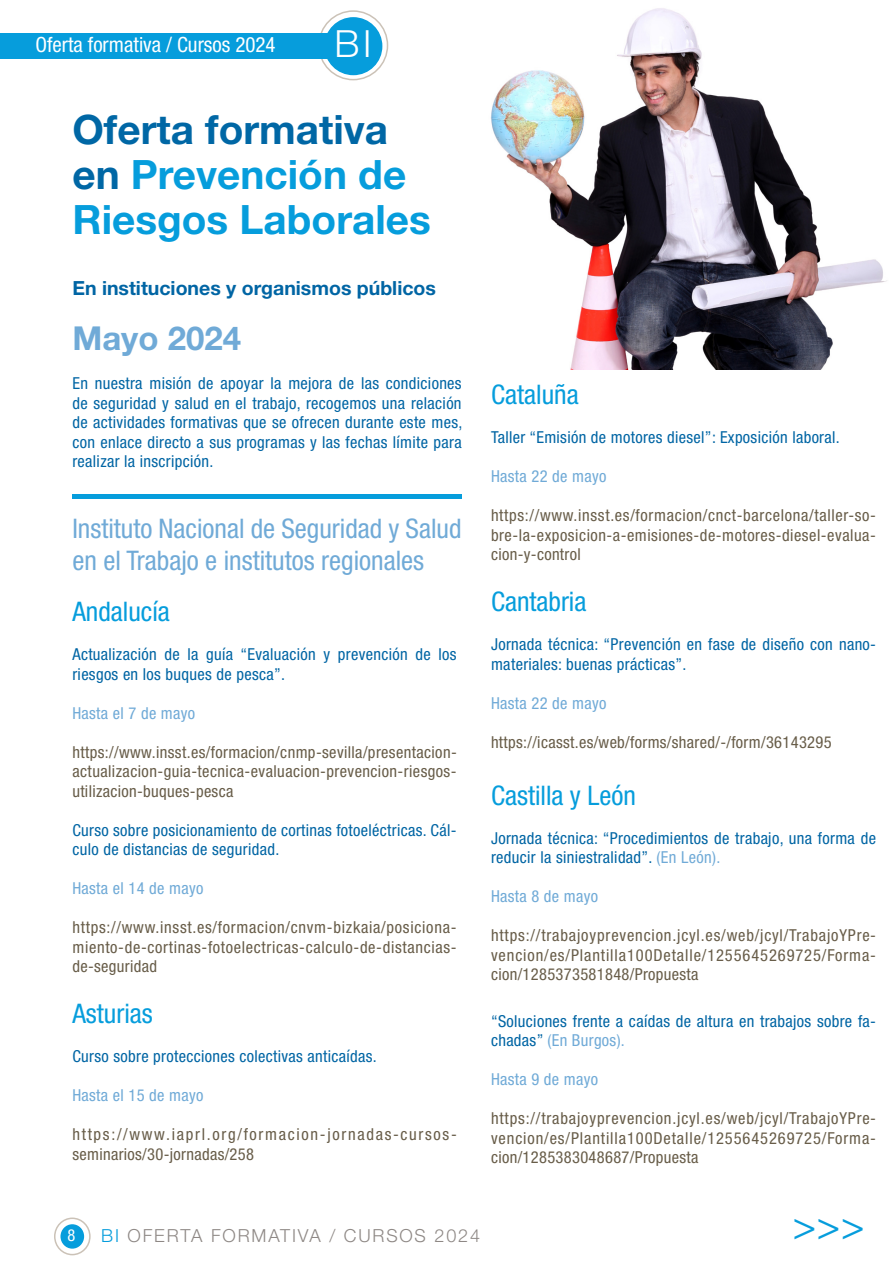
<style>
.page{position:relative;width:893px;height:1263px;background:#fff}
.page>*{position:absolute;margin:0;border:0;box-sizing:border-box;transform-origin:0 0}
.t1{font:700 40.5px "Helvetica Neue LT Std";color:#069ddc}
.t2{font:700 40.5px "Helvetica Neue LT Std";color:#0067a5}
.t3{font:condensed 39px "Helvetica Neue LT Std";color:#069ddc}
.t4{font:300 37.5px "Helvetica Neue LT Std";color:#fff}
.t5{font:700 33px "Helvetica Neue LT Std";color:#70aad7}
.t6{font:condensed 27px/31.5px "Helvetica Neue LT Std";color:#70aad7}
.t7{font:condensed 27px "Helvetica Neue LT Std";color:#069ddc}
.t8{font:condensed 21px "Helvetica Neue LT Std";color:#fff}
.t9{font:700 19.5px "Helvetica Neue LT Std";color:#0065a4}
.t10{font:300 18px "Helvetica Neue LT Std";letter-spacing:.1em;color:#8e8885}
.t11{font:condensed 16.5px/19.5px "Helvetica Neue LT Std";letter-spacing:.025em;color:#685d49;text-align:justify}
.t12{font:condensed 16.5px/19.5px "Helvetica Neue LT Std";letter-spacing:.02em;color:#0065a4}
.t13{font:condensed 16.5px "Helvetica Neue LT Std";letter-spacing:.02em;color:#70aad7}
.t14{font:condensed 16.5px/19.5px "Helvetica Neue LT Std";letter-spacing:.1em;color:#685d49}
.t15{font:condensed 16.5px "Helvetica Neue LT Std";color:#fff}
.s1{color:#0067a5}
.s2{color:#70aad7}
.s3{color:#069ddc}
</style>
<div class="page">
<svg style="left:55px;top:1218px;width:35px;height:36px"></svg>
<div style="left:54px;top:1217px;width:37px;height:38px;border:2px solid #cbc2b7;border-radius:50%"></div>
<div style="left:61px;top:1225px;width:22px;height:23px;background:#069ddc;border-radius:50%"></div>
<div style="left:61px;top:1224px;width:23px;height:24px;border:2px solid #069ddc;border-radius:50%"></div>
<svg style="left:319px;top:11px;width:68px;height:69px"></svg>
<div style="left:318px;top:10px;width:70px;height:70px;border:2px solid #cbc2b7;border-radius:50%"></div>
<div style="left:325px;top:18px;width:57px;height:56px;background:#069ddc;border-radius:50%"></div>
<div style="left:324px;top:17px;width:58px;height:58px;border:2px solid #069ddc;border-radius:50%"></div>
<div style="left:0;top:33px;width:331px;height:26px;background:#069ddc"></div>
<img style="left:491px;top:8px;width:396px;height:362px">
<div style="left:72px;top:494px;width:390px;height:5px;background:#069ddc"></div>
<p class="t8" style="left:35px;top:32px;width:242px">Oferta formativa / Cursos 2024</p>
<p class="t4" style="left:334px;top:21px;width:39px">BI</p>
<p class="t2" style="left:72px;top:105px;width:317px">Oferta formativa</p>
<p class="t1" style="left:72px;top:150px;width:335px"><span class="s1">en</span> Prevención de</p>
<p class="t1" style="left:72px;top:195px;width:360px">Riesgos Laborales</p>
<p class="t9" style="left:72px;top:275px;width:365px">En instituciones y organismos públicos</p>
<p class="t5" style="left:72px;top:318px;width:170px">Mayo 2024</p>
<p class="t12" style="left:72px;top:374px;width:391px;text-align:justify">En nuestra misión de apoyar la mejora de las condiciones de seguridad y salud en el trabajo, recogemos una relación de actividades formativas que se ofrecen durante este mes, con enlace directo a sus programas y las fechas límite para realizar la inscripción.</p>
<p class="t6" style="left:72px;top:513px;width:391px">Instituto Nacional de Seguridad y Salud en el Trabajo e institutos regionales</p>
<p class="t7" style="left:72px;top:596px;width:99px">Andalucía</p>
<p class="t12" style="left:72px;top:644px;width:386px">Actualización de la guía “Evaluación y prevención de los riesgos en los buques de pesca”.</p>
<p class="t13" style="left:72px;top:703px;width:124px">Hasta el 7 de mayo</p>
<p class="t11" style="left:72px;top:742px;width:386px">https://www.insst.es/formacion/cnmp-sevilla/presentacion&shy;actualizacion-guia-tecnica-evaluacion-prevencion-riesgos&shy;utilizacion-buques-pesca</p>
<p class="t12" style="left:72px;top:820px;width:386px">Curso sobre posicionamiento de cortinas fotoeléctricas. Cál&shy;culo de distancias de seguridad.</p>
<p class="t13" style="left:72px;top:879px;width:133px">Hasta el 14 de mayo</p>
<p class="t11" style="left:72px;top:917px;width:386px">https://www.insst.es/formacion/cnvm-bizkaia/posiciona&shy;miento-de-cortinas-fotoelectricas-calculo-de-distancias&shy;de-seguridad</p>
<p class="t7" style="left:72px;top:998px;width:82px">Asturias</p>
<p class="t12" style="left:72px;top:1046px;width:306px">Curso sobre protecciones colectivas anticaídas.</p>
<p class="t13" style="left:72px;top:1086px;width:133px">Hasta el 15 de mayo</p>
<p class="t14" style="left:72px;top:1124px;width:386px">https://www.iaprl.org/formacion-jornadas-cursos&shy;seminarios/30-jornadas/258</p>
<p class="t7" style="left:491px;top:379px;width:89px">Cataluña</p>
<p class="t12" style="left:491px;top:427px;width:350px">Taller “Emisión de motores diesel”: Exposición laboral.</p>
<p class="t13" style="left:491px;top:467px;width:117px">Hasta 22 de mayo</p>
<p class="t11" style="left:491px;top:505px;width:387px">https://www.insst.es/formacion/cnct-barcelona/taller-so&shy;bre-la-exposicion-a-emisiones-de-motores-diesel-evalua&shy;cion-y-control</p>
<p class="t7" style="left:491px;top:586px;width:97px">Cantabria</p>
<p class="t12" style="left:491px;top:634px;width:387px">Jornada técnica: “Prevención en fase de diseño con nano&shy;materiales: buenas prácticas”.</p>
<p class="t13" style="left:491px;top:693px;width:117px">Hasta 22 de mayo</p>
<p class="t11" style="left:491px;top:732px;width:342px">https://icasst.es/web/forms/shared/-/form/36143295</p>
<p class="t7" style="left:491px;top:779px;width:146px">Castilla y León</p>
<p class="t12" style="left:491px;top:828px;width:387px">Jornada técnica: “Procedimientos de trabajo, una forma de reducir la siniestralidad”. <span class="s2">(En León).</span></p>
<p class="t13" style="left:491px;top:887px;width:109px">Hasta 8 de mayo</p>
<p class="t11" style="left:491px;top:925px;width:387px">https://trabajoyprevencion.jcyl.es/web/jcyl/TrabajoYPre&shy;vencion/es/Plantilla100Detalle/1255645269725/Forma&shy;cion/1285373581848/Propuesta</p>
<p class="t12" style="left:491px;top:1011px;width:387px">“Soluciones frente a caídas de altura en trabajos sobre fa&shy;chadas” <span class="s2">(En Burgos).</span></p>
<p class="t13" style="left:491px;top:1070px;width:109px">Hasta 9 de mayo</p>
<p class="t11" style="left:491px;top:1108px;width:387px">https://trabajoyprevencion.jcyl.es/web/jcyl/TrabajoYPre&shy;vencion/es/Plantilla100Detalle/1255645269725/Forma&shy;cion/1285383048687/Propuesta</p>
<p class="t15" style="left:67px;top:1226px;width:9px">8</p>
<p class="t10" style="left:101px;top:1225px;width:380px"><span class="s3">BI</span> OFERTA FORMATIVA / CURSOS 2024</p>
<p class="t3" style="left:793px;top:1203px;width:73px">&gt;&gt;&gt;</p>
</div>
